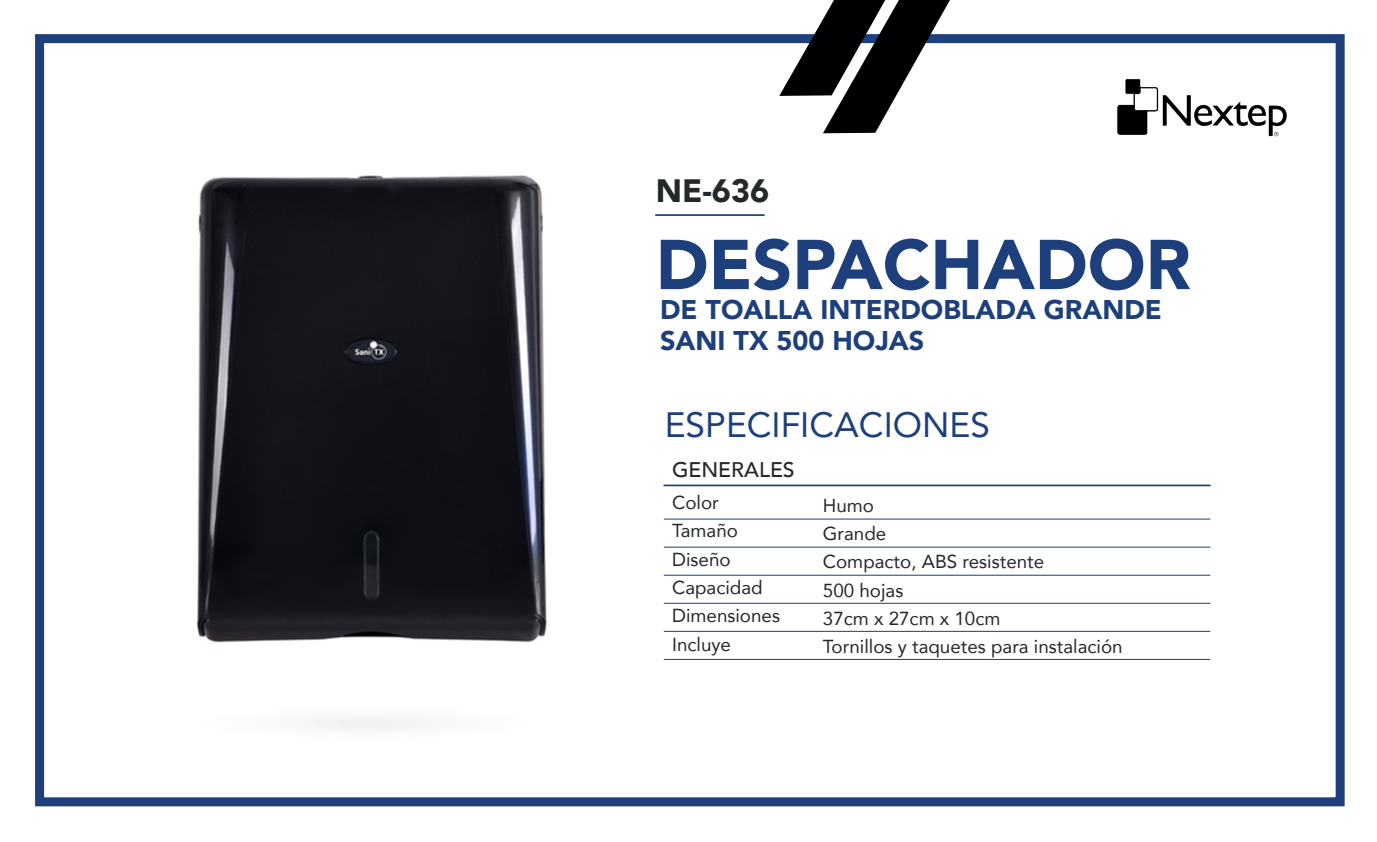
<style>
.page{position:relative;width:1377px;height:842px;background:#fff}
.page>*{position:absolute;margin:0;border:0;box-sizing:border-box;transform-origin:0 0}
.t1{font:900 69.52px "Avenir";color:#1d3f7b}
.t2{font:35.1px "Avenir";color:#1d3f7b}
.t3{font:900 32.18px "Avenir";color:#23282a}
.t4{font:900 27px/31.5px "Avenir";color:#1d3f7b}
.t5{font:500 21.15px "Avenir";color:#23282a}
.t6{font:18.9px/28.3px "Avenir";color:#23282a}
</style>
<div class="page">
<div style="left:35px;top:34px;width:1310px;height:772px;border:9px solid #1d3f7b"></div>
<hr style="left:656px;top:214px;width:108px;height:2px;background:#1d3f7b">
<img style="left:1117px;top:79px;width:170px;height:58px">
<svg style="left:779px;top:0;width:171px;height:133px"></svg>
<img style="left:196px;top:175px;width:351px;height:468px">
<hr style="left:664px;top:484px;width:546px;height:2px;background:#1d3f7b">
<hr style="left:664px;top:518px;width:546px;height:1px;background:#1d3f7b">
<hr style="left:664px;top:546px;width:546px;height:1px;background:#1d3f7b">
<hr style="left:664px;top:659px;width:546px;height:1px;background:#1d3f7b">
<hr style="left:664px;top:575px;width:546px;height:1px;background:#1d3f7b">
<hr style="left:664px;top:631px;width:546px;height:1px;background:#1d3f7b">
<hr style="left:664px;top:603px;width:546px;height:1px;background:#1d3f7b">
<h3 class="t3" style="left:656px;top:163px;width:115px">NE-636</h3>
<h1 class="t1" style="left:656px;top:205px;width:536px">DESPACHADOR</h1>
<h3 class="t4" style="left:660px;top:293px;width:503px">DE TOALLA INTERDOBLADA GRANDE<br>SANI TX 500 HOJAS</h3>
<h2 class="t2" style="left:665px;top:397px;width:327px">ESPECIFICACIONES</h2>
<p class="t5" style="left:672px;top:451px;width:124px">GENERALES</p>
<p class="t6" style="left:672px;top:487px;width:109px">Color<br>Tamaño<br>Diseño<br>Capacidad<br>Dimensiones<br>Incluye</p>
<p class="t6" style="left:823px;top:490px;width:301px">Humo<br>Grande<br>Compacto, ABS resistente<br>500 hojas<br>37cm x 27cm x 10cm<br>Tornillos y taquetes para instalación</p>
</div>
